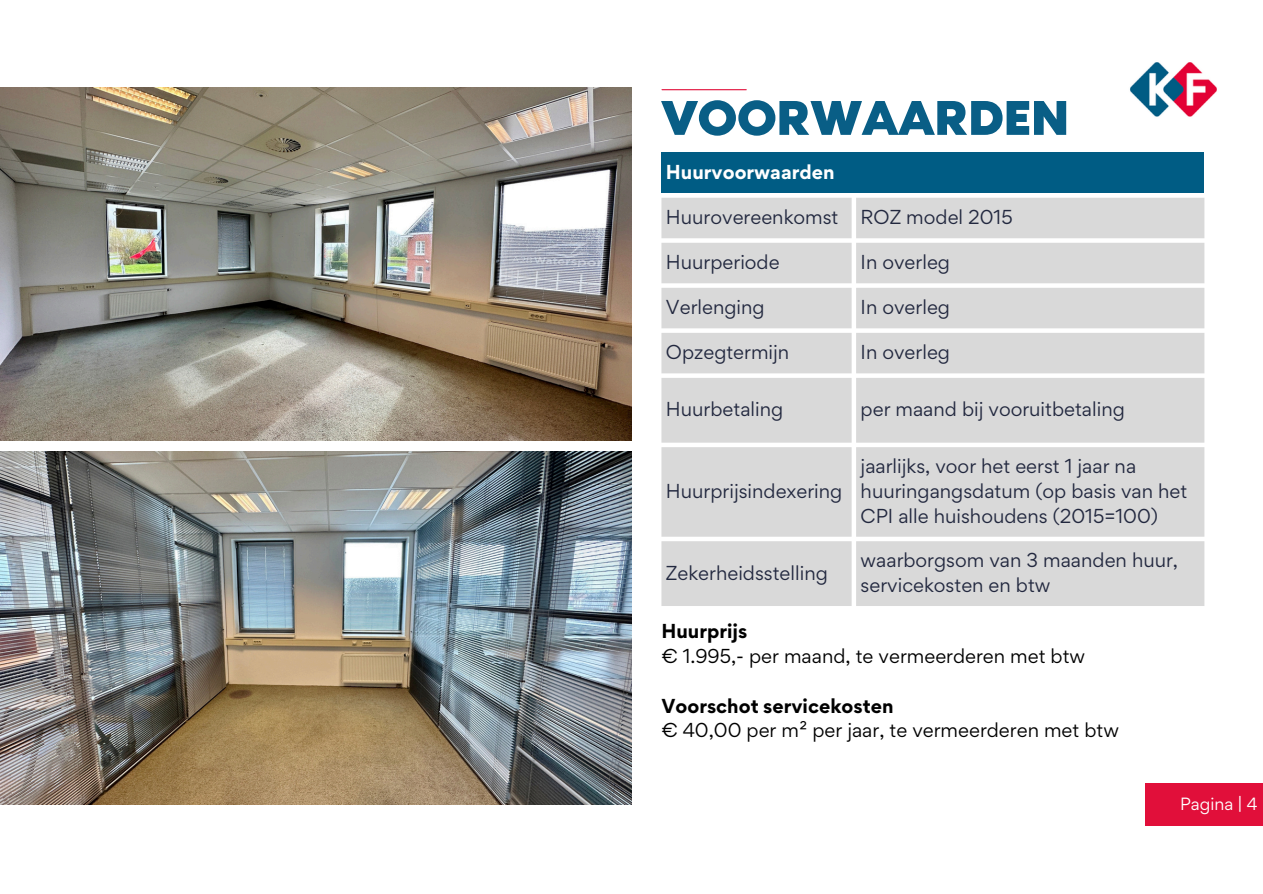
<style>
.page{position:relative;width:1263px;height:894px;background:#fff}
.page>*{position:absolute;margin:0;border:0;box-sizing:border-box;transform-origin:0 0}
.t1{font:61.35px "RTL Media Pro Medium";color:#095e86}
.t2{font:18px/24.8px "Gordita";color:#22283f}
.t3{font:18px/24.8px "Gordita";color:#000}
.t4{font:700 18px "Gordita";color:#fff}
.t5{font:15.75px "Gordita";color:#fff}
.s1{font-weight:700}
</style>
<div class="page">
<img style="left:1130px;top:62px;width:87px;height:55px">
<hr style="left:662px;top:89px;width:84px;height:1px;background:#e10f3a">
<div style="left:1146px;top:782px;width:117px;height:43px;background:#e10f3a"></div>
<img style="left:0;top:87px;width:631px;height:353px">
<img style="left:0;top:451px;width:631px;height:353px">
<div style="left:661px;top:153px;width:543px;height:40px;background:#005c84"></div>
<svg style="left:661px;top:198px;width:543px;height:408px;background:#dbdbdb"></svg>
<p class="t1" style="left:661px;top:91px;width:409px">VOORWAARDEN</p>
<p class="t4" style="left:666px;top:159px;width:170px">Huurvoorwaarden</p>
<p class="t2" style="left:666px;top:204px;width:174px">Huurovereenkomst</p>
<p class="t2" style="left:861px;top:204px;width:154px">ROZ model 2015</p>
<p class="t2" style="left:666px;top:249px;width:115px">Huurperiode</p>
<p class="t2" style="left:861px;top:249px;width:91px">In overleg</p>
<p class="t2" style="left:666px;top:294px;width:100px">Verlenging</p>
<p class="t2" style="left:861px;top:294px;width:91px">In overleg</p>
<p class="t2" style="left:666px;top:339px;width:125px">Opzegtermijn</p>
<p class="t2" style="left:861px;top:339px;width:91px">In overleg</p>
<p class="t2" style="left:666px;top:396px;width:119px">Huurbetaling</p>
<p class="t2" style="left:861px;top:396px;width:266px">per maand bij vooruitbetaling</p>
<p class="t2" style="left:666px;top:478px;width:178px">Huurprijsindexering</p>
<p class="t2" style="left:861px;top:453px;width:328px">jaarlijks, voor het eerst 1 jaar na huuringangsdatum (op basis van het<br>CPI alle huishoudens (2015=100)</p>
<h2 class="t2" style="left:861px;top:547px;width:319px">waarborgsom van 3 maanden huur, servicekosten en btw</h2>
<h2 class="t3" style="left:661px;top:618px;width:425px"><span class="s1">Huurprijs<br></span>€ 1.995,- per maand, te vermeerderen met btw</h2>
<p class="t3" style="left:661px;top:692px;width:459px"><span class="s1">Voorschot servicekosten<br></span>€ 40,00 per m² per jaar, te vermeerderen met btw</p>
<p class="t2" style="left:666px;top:559px;width:163px">Zekerheidsstelling</p>
<p class="t5" style="left:1180px;top:793px;width:79px">Pagina | 4</p>
</div>
